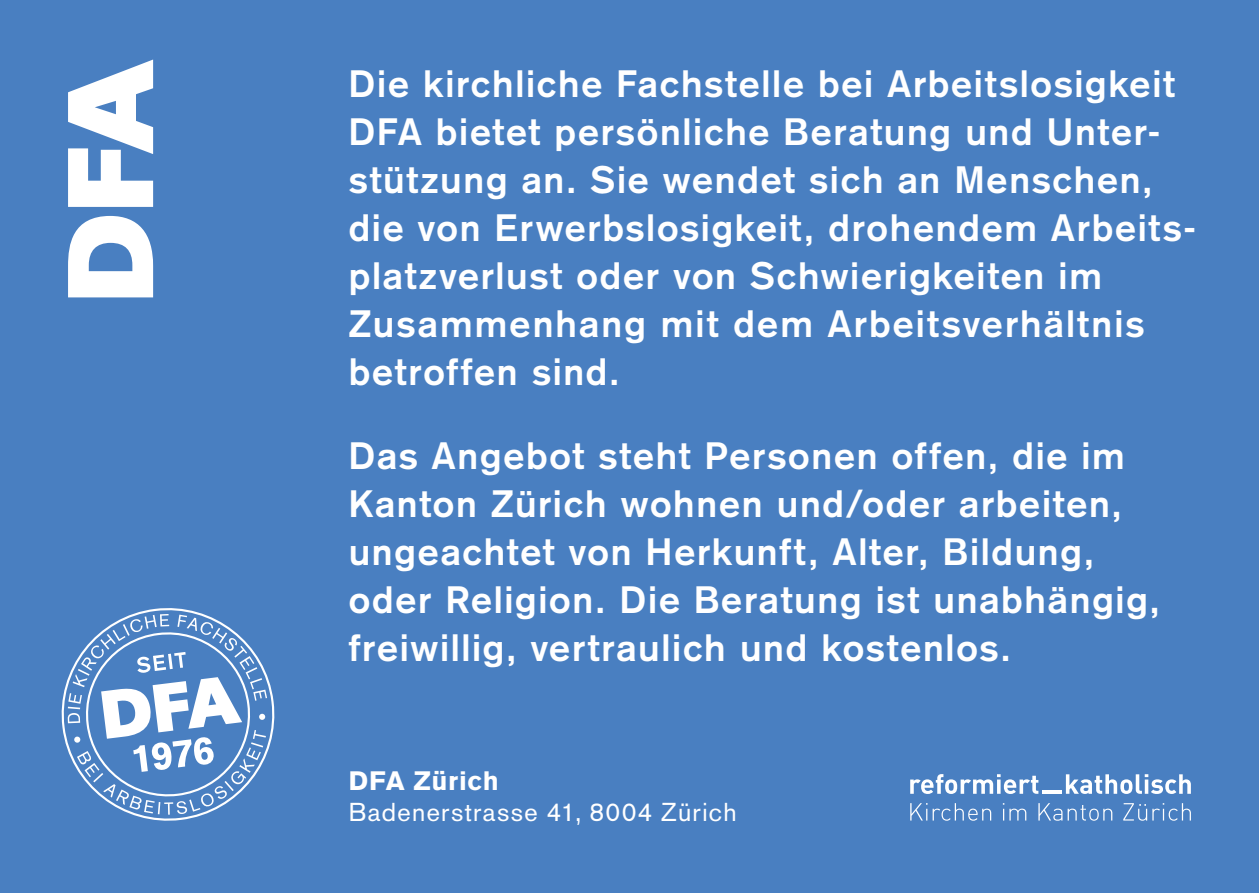
<style>
.page{position:relative;width:1259px;height:893px;background:#497fc1}
.page>*{position:absolute;margin:0;border:0;box-sizing:border-box;transform-origin:0 0}
.t1{font:700 37.5px/48px "Basic Commercial";letter-spacing:.045em;color:#fff}
.t2{font:900 26.4px "Basic Commercial";letter-spacing:.025em;color:#fff}
.t3{font:25.5px "Basic Commercial";letter-spacing:.055em;color:#fff}
</style>
<div class="page">
<svg style="left:68px;top:216px;width:85px;height:81px"></svg>
<svg style="left:68px;top:60px;width:85px;height:147px"></svg>
<svg style="left:910px;top:774px;width:128px;height:20px"></svg>
<svg style="left:1066px;top:774px;width:125px;height:20px"></svg>
<hr style="left:1042px;top:791px;width:20px;height:3px;background:#fff">
<svg style="left:910px;top:803px;width:81px;height:18px"></svg>
<svg style="left:1003px;top:803px;width:23px;height:17px"></svg>
<svg style="left:1038px;top:803px;width:74px;height:18px"></svg>
<svg style="left:1123px;top:803px;width:68px;height:18px"></svg>
<svg style="left:61px;top:608px;width:214px;height:213px"></svg>
<svg style="left:68px;top:614px;width:199px;height:201px"></svg>
<p class="t1" style="left:349px;top:60px;width:848px">Die kirchliche Fachstelle bei Arbeitslosigkeit DFA bietet persönliche Beratung und Unter&shy;stützung an. Sie wendet sich an Menschen, die von Erwerbslosigkeit, drohendem Arbeits&shy;platzverlust oder von Schwierigkeiten im Zusammenhang mit dem Arbeitsverhältnis betroffen sind.</p>
<p class="t1" style="left:349px;top:432px;width:812px">Das Angebot steht Personen offen, die im Kanton Zürich wohnen und/oder arbeiten, ungeachtet von Herkunft, Alter, Bildung, oder Religion. Die Beratung ist unabhängig, freiwillig, vertraulich und kostenlos.</p>
<p class="t2" style="left:349px;top:765px;width:152px">DFA Zürich</p>
<p class="t3" style="left:349px;top:797px;width:389px">Badenerstrasse 41, 8004 Zürich</p>
</div>
